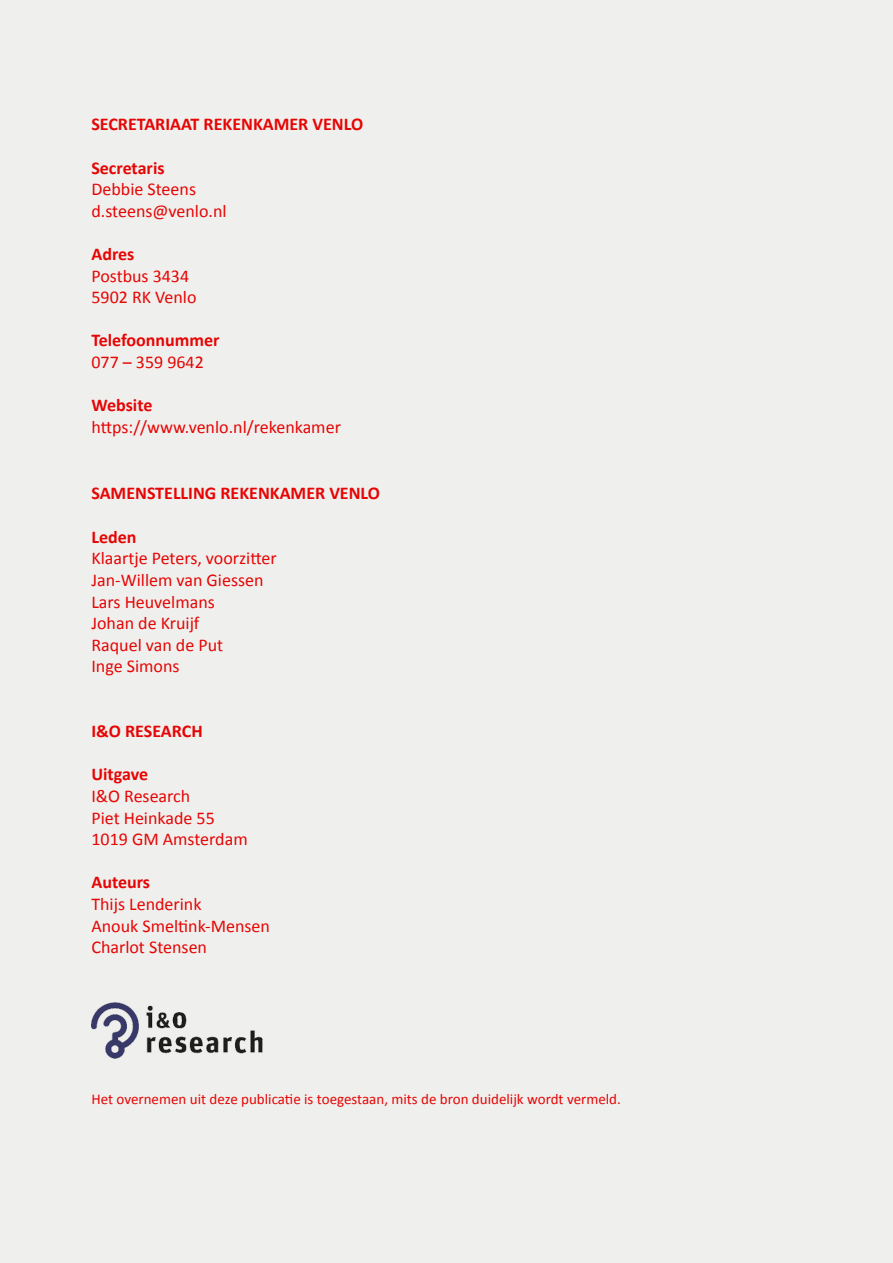
<style>
.page{position:relative;width:893px;height:1263px;background:#eff0ed}
.page>*{position:absolute;margin:0;border:0;box-sizing:border-box;transform-origin:0 0}
.t1{font:18px/21.6px "Calibri";color:#e60505}
.t2{font:700 18px "Calibri";color:#e60505}
.t3{font:15px "Calibri";color:#e60505}
</style>
<div class="page">
<img style="left:91px;top:1002px;width:172px;height:57px">
<p class="t2" style="left:91px;top:113px;width:273px">SECRETARIAAT REKENKAMER VENLO</p>
<p class="t2" style="left:91px;top:156px;width:75px">Secretaris</p>
<p class="t1" style="left:91px;top:178px;width:137px">Debbie Steens d.steens@venlo.nl</p>
<p class="t2" style="left:91px;top:243px;width:44px">Adres</p>
<p class="t1" style="left:91px;top:264px;width:107px">Postbus 3434<br>5902 RK Venlo</p>
<p class="t2" style="left:91px;top:329px;width:130px">Telefoonnummer</p>
<p class="t1" style="left:91px;top:350px;width:114px">077 – 359 9642</p>
<p class="t2" style="left:91px;top:394px;width:62px">Website</p>
<p class="t1" style="left:91px;top:415px;width:251px">https://www.venlo.nl/rekenkamer</p>
<p class="t2" style="left:91px;top:482px;width:290px">SAMENSTELLING REKENKAMER VENLO</p>
<p class="t2" style="left:91px;top:525px;width:47px">Leden</p>
<p class="t1" style="left:91px;top:547px;width:187px">Klaartje Peters, voorzitter<br>Jan-Willem van Giessen<br>Lars Heuvelmans<br>Johan de Kruijf<br>Raquel van de Put<br>Inge Simons</p>
<p class="t2" style="left:91px;top:720px;width:113px">I&amp;O RESEARCH</p>
<p class="t2" style="left:91px;top:763px;width:58px">Uitgave</p>
<p class="t1" style="left:91px;top:784px;width:158px">I&amp;O Research<br>Piet Heinkade 55<br>1019 GM Amsterdam</p>
<p class="t2" style="left:91px;top:871px;width:60px">Auteurs</p>
<p class="t1" style="left:91px;top:892px;width:180px">Thijs Lenderink<br>Anouk Smeltink-Mensen<br>Charlot Stensen</p>
<p class="t3" style="left:91px;top:1089px;width:531px">Het overnemen uit deze publicatie is toegestaan, mits de bron duidelijk wordt vermeld.</p>
</div>
